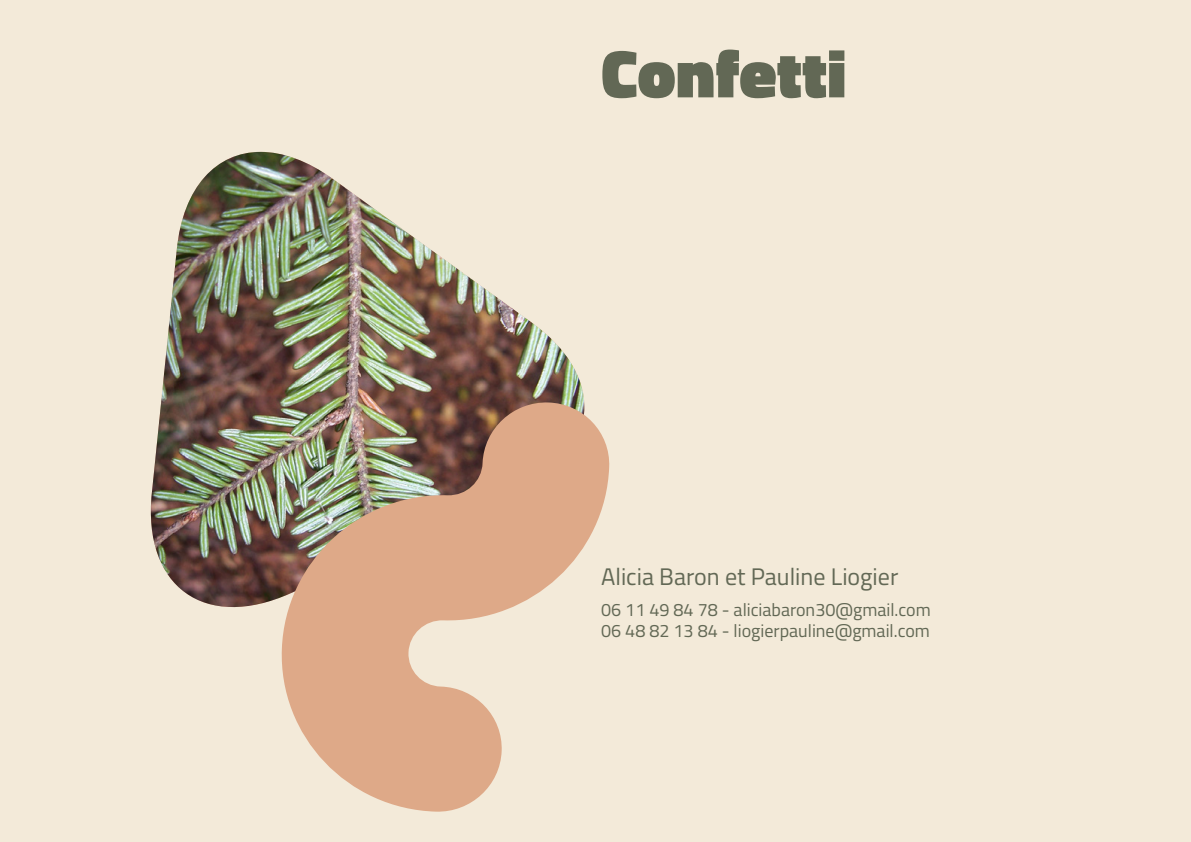
<style>
.page{position:relative;width:1191px;height:842px;background:#f3ead9}
.page>*{position:absolute;margin:0;border:0;box-sizing:border-box;transform-origin:0 0}
.t1{font:900 68px "Cairo";color:#626855}
.t2{font:24px "Cairo";color:#626855}
.t3{font:18px/21px "Cairo";color:#626855}
</style>
<div class="page">
<img style="left:150px;top:152px;width:434px;height:456px">
<svg style="left:278px;top:401px;width:332px;height:411px;fill:#dea988"></svg>
<h1 class="t1" style="left:601px;top:17px;width:247px">Confetti</h1>
<h2 class="t2" style="left:601px;top:559px;width:299px">Alicia Baron et Pauline Liogier</h2>
<p class="t3" style="left:601px;top:599px;width:331px">06 11 49 84 78 - aliciabaron30@gmail.com<br>06 48 82 13 84 - liogierpauline@gmail.com</p>
</div>
